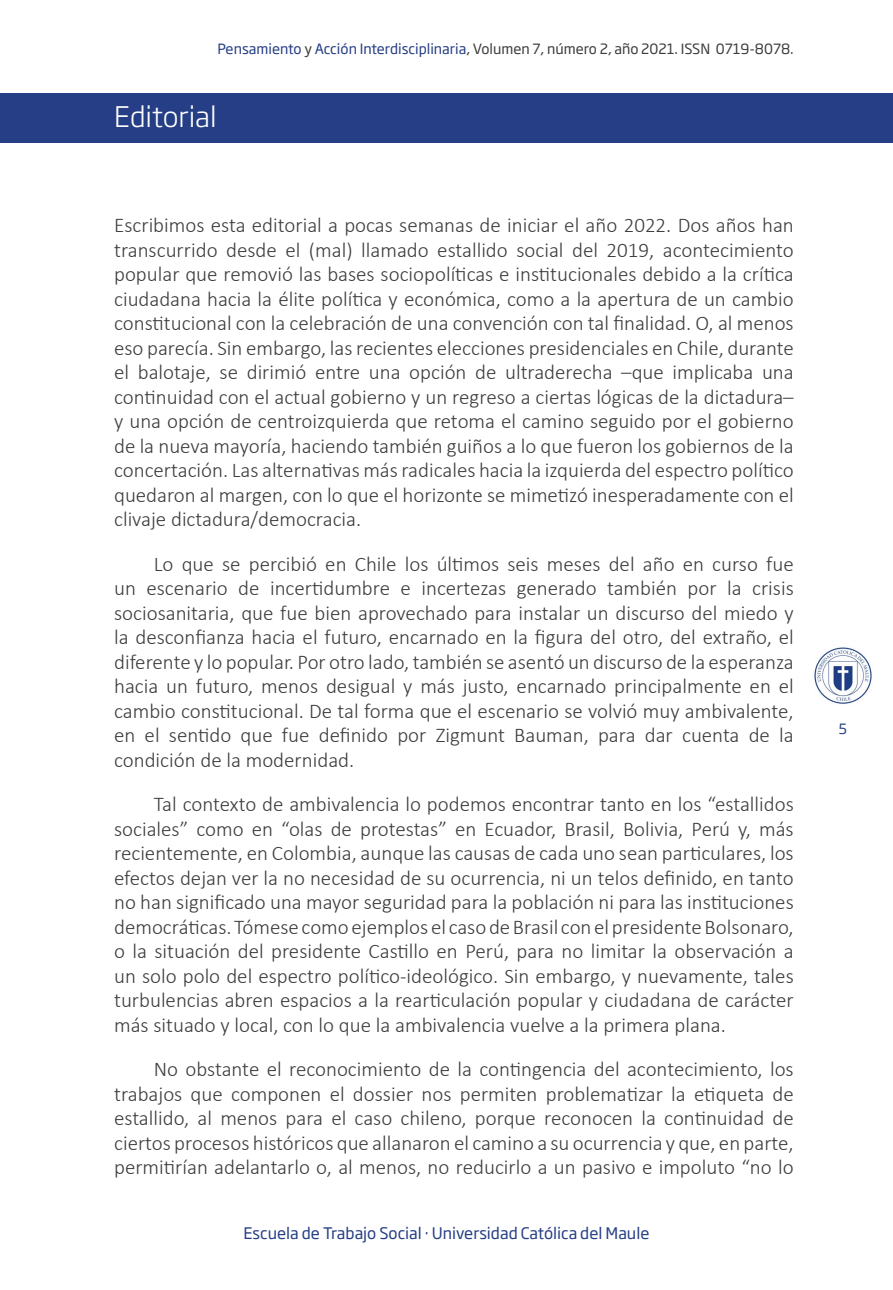
<style>
.page{position:relative;width:893px;height:1290px;background:#fff}
.page>*{position:absolute;margin:0;border:0;box-sizing:border-box;transform-origin:0 0}
.t1{font:300 28px "Soho Gothic Pro";color:#fff}
.t2{font:300 21px/24.5px "Calibri";color:#3c3c3b;text-align:justify}
.t3{font:15.75px "Soho Gothic Pro";color:#253e85}
.t4{font:14px "Soho Gothic Pro";color:#3c3c3b}
.t5{font:14px "Soho Gothic Pro";color:#253e85}
.s1{color:#253e85}
</style>
<div class="page">
<img style="left:814px;top:647px;width:58px;height:57px">
<div style="left:0;top:93px;width:893px;height:50px;background:#253e85"></div>
<p class="t4" style="left:217px;top:38px;width:578px"><span class="s1">Pensamiento</span> y <span class="s1">Acción Interdisciplinaria</span>, Volumen 7, número 2, año 2021. ISSN 0719-8078.</p>
<h1 class="t1" style="left:114px;top:95px;width:104px">Editorial</h1>
<p class="t2" style="left:114px;top:213px;width:681px">Escribimos esta editorial a pocas semanas de iniciar el año 2022. Dos años han transcurrido desde el (mal) llamado estallido social del 2019, acontecimiento popular que removió las bases sociopolíticas e institucionales debido a la crítica ciudadana hacia la élite política y económica, como a la apertura de un cambio constitucional con la celebración de una convención con tal finalidad. O, al menos eso parecía. Sin embargo, las recientes elecciones presidenciales en Chile, durante el balotaje, se dirimió entre una opción de ultraderecha –que implicaba una continuidad con el actual gobierno y un regreso a ciertas lógicas de la dictadura– y una opción de centroizquierda que retoma el camino seguido por el gobierno de la nueva mayoría, haciendo también guiños a lo que fueron los gobiernos de la concertación. Las alternativas más radicales hacia la izquierda del espectro político quedaron al margen, con lo que el horizonte se mimetizó inesperadamente con el clivaje dictadura/democracia.</p>
<p class="t2" style="left:114px;top:551px;width:681px;text-indent:40px">Lo que se percibió en Chile los últimos seis meses del año en curso fue un escenario de incertidumbre e incertezas generado también por la crisis sociosanitaria, que fue bien aprovechado para instalar un discurso del miedo y la desconfianza hacia el futuro, encarnado en la figura del otro, del extraño, el diferente y lo popular. Por otro lado, también se asentó un discurso de la esperanza hacia un futuro, menos desigual y más justo, encarnado principalmente en el cambio constitucional. De tal forma que el escenario se volvió muy ambivalente, en el sentido que fue definido por Zigmunt Bauman, para dar cuenta de la condición de la modernidad.</p>
<p class="t2" style="left:114px;top:791px;width:681px;text-indent:40px">Tal contexto de ambivalencia lo podemos encontrar tanto en los “estallidos sociales” como en “olas de protestas” en Ecuador, Brasil, Bolivia, Perú y, más recientemente, en Colombia, aunque las causas de cada uno sean particulares, los efectos dejan ver la no necesidad de su ocurrencia, ni un telos definido, en tanto no han significado una mayor seguridad para la población ni para las instituciones democráticas. Tómese como ejemplos el caso de Brasil con el presidente Bolsonaro, o la situación del presidente Castillo en Perú, para no limitar la observación a un solo polo del espectro político-ideológico. Sin embargo, y nuevamente, tales turbulencias abren espacios a la rearticulación popular y ciudadana de carácter más situado y local, con lo que la ambivalencia vuelve a la primera plana.</p>
<p class="t2" style="left:114px;top:1056px;width:681px;text-indent:40px">No obstante el reconocimiento de la contingencia del acontecimiento, los trabajos que componen el dossier nos permiten problematizar la etiqueta de estallido, al menos para el caso chileno, porque reconocen la continuidad de ciertos procesos históricos que allanaron el camino a su ocurrencia y que, en parte, permitirían adelantarlo o, al menos, no reducirlo a un pasivo e impoluto “no lo</p>
<p class="t3" style="left:244px;top:1221px;width:407px">Escuela de Trabajo Social · Universidad Católica del Maule</p>
<p class="t5" style="left:839px;top:717px;width:10px">5</p>
</div>
